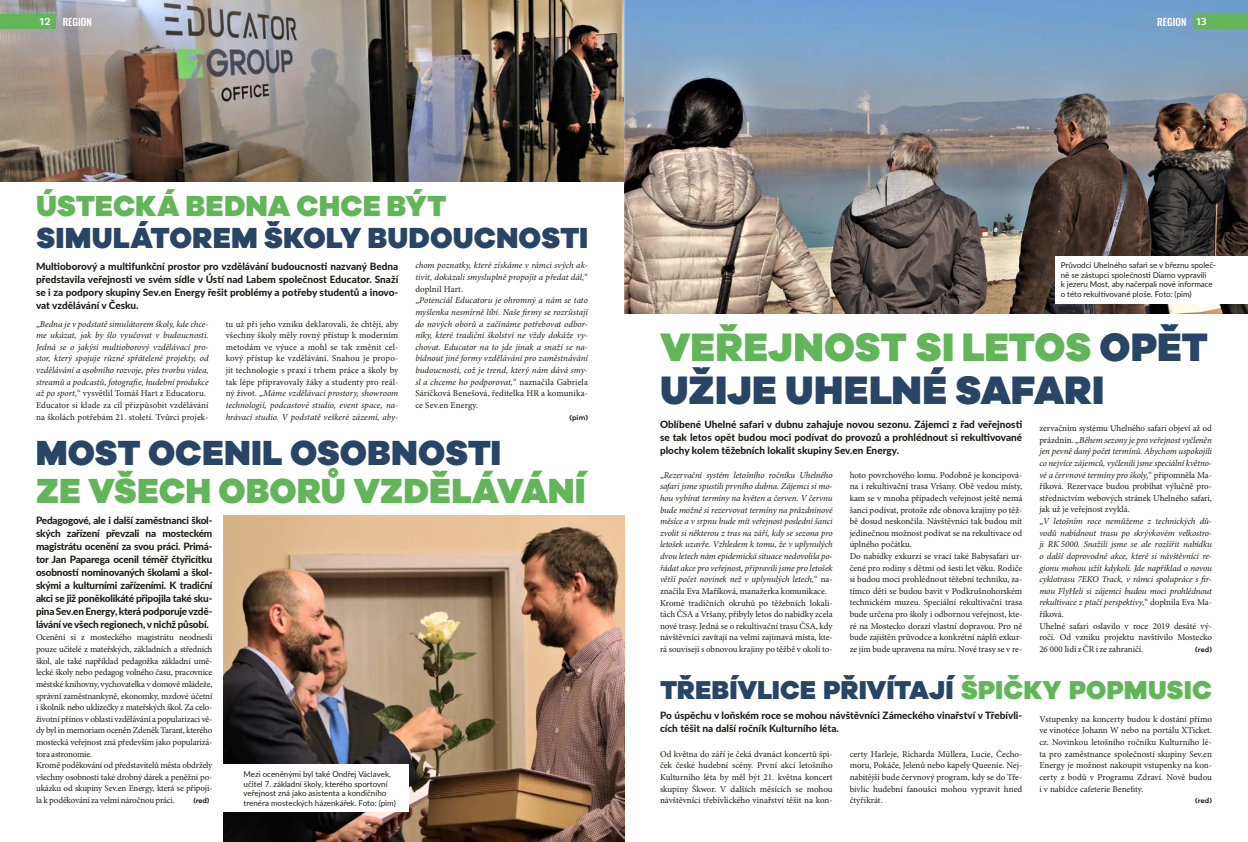
<style>
.page{position:relative;width:1248px;height:842px;background:#fff}
.page>*{position:absolute;margin:0;border:0;box-sizing:border-box;transform-origin:0 0}
.t1{font:900 41px/43px "Galano Grotesque";color:#284566}
.t2{font:900 36px "Galano Grotesque";letter-spacing:.01em;color:#63b55a}
.t3{font:900 36px "Galano Grotesque";color:#284566}
.t4{font:900 30px "Galano Grotesque";letter-spacing:.01em;color:#284566}
.t5{font:900 30px "Galano Grotesque";letter-spacing:.01em;color:#63b55a}
.t6{font:900 26.7px "Galano Grotesque";letter-spacing:.01em;color:#284566}
.t7{font:800 10px/13px "Lato";color:#1d1d1b;text-align:justify}
.t8{font:500 10px "Oswald";color:#fff}
.t9{font:italic 9px/11.6px "Minion Pro";letter-spacing:-.01em;color:#1d1d1b}
.t10{font:9px/11.6px "Minion Pro";letter-spacing:-.015em;color:#1d1d1b;text-align:justify}
.t11{font:8px/9.6px "Lato";letter-spacing:-.005em;color:#1d1d1b}
.t12{font:600 7px "Galano Grotesque Alt";letter-spacing:.01em;color:#1d1d1b}
.s1{font-family:"Amsi Pro";font-weight:700}
.s2{font-style:normal}
.s3{font-style:italic}
.s4{color:#63b55a}
</style>
<div class="page">
<img style="left:0;top:0;width:624px;height:182px">
<img style="left:624px;top:0;width:623px;height:314px">
<div style="left:1192px;top:14px;width:55px;height:14px;background:#63b55a"></div>
<div style="left:0;top:14px;width:56px;height:14px;background:#63b55a"></div>
<div style="left:1054px;top:256px;width:193px;height:48px;background:#fff"></div>
<img style="left:224px;top:516px;width:400px;height:326px">
<div style="left:221px;top:764px;width:187px;height:48px;background:#fff"></div>
<p class="t8" style="left:39px;top:15px;width:54px"><span class="s1">12</span> REGION</p>
<p class="t8" style="left:1157px;top:15px;width:51px">REGION <span class="s1">13</span></p>
<h3 class="t5" style="left:36px;top:187px;width:412px">ÚSTECKÁ BEDNA CHCE BÝT</h3>
<h3 class="t4" style="left:36px;top:219px;width:553px">SIMULÁTOREM ŠKOLY BUDOUCNOSTI</h3>
<p class="t7" style="left:36px;top:260px;width:364px">Multioborový a multifunkční prostor pro vzdělávání budoucnosti nazvaný Bedna představila veřejnosti ve svém sídle v Ústí nad Labem společnost Educator. Snaží se i za podpory skupiny Sev.en Energy řešit problémy a potřeby studentů a inovo&shy;vat vzdělávání v Česku.</p>
<p class="t9" style="left:415px;top:260px;width:174px">chom poznatky, které získáme v rámci svých ak&shy;tivit, dokázali smysluplně propojit a předat dál,<span class="s2">“ doplnil Hart.<br>„</span>Potenciál Educatoru je ohromný a nám se tato myšlenka nesmírně líbí. Naše firmy se rozrůstají do nových oborů a začínáme potřebovat odbor&shy;níky, které tradiční školství ne vždy dokáže vy&shy;chovat. Educator na to jde jinak a snaží se na&shy;bídnout jiné formy vzdělávání pro zaměstnávání budoucnosti, což je trend, který nám dává smy&shy;sl a chceme ho podporovat,<span class="s2">“ naznačila Gabriela Sáričková Benešová, ředitelka HR a komunika&shy;ce Sev.en Energy.</span></p>
<p class="t12" style="left:569px;top:413px;width:20px">(pim)</p>
<p class="t9" style="left:36px;top:318px;width:174px"><span class="s2">„</span>Bedna je v podstatě simulátorem školy, kde chce&shy;me ukázat, jak by šlo vyučovat v budoucnosti.<br>Jedná se o jakýsi multioborový vzdělávací pro&shy;stor, který spojuje různé spřátelené projekty, od vzdělávání a osobního rozvoje, přes tvorbu videa, streamů a podcastů, fotografie, hudební produkce až po sport,<span class="s2">“ vysvětlil Tomáš Hart z Educatoru.<br>Educator si klade za cíl přizpůsobit vzdělávání na školách potřebám 21. století. Tvůrci projek-</span></p>
<p class="t10" style="left:226px;top:318px;width:174px">tu už při jeho vzniku deklarovali, že chtějí, aby všechny školy měly rovný přístup k moderním metodám ve výuce a mohl se tak změnit cel&shy;kový přístup ke vzdělávání. Snahou je propo&shy;jit technologie s praxí i trhem práce a školy by tak lépe připravovaly žáky a studenty pro reál&shy;ný život. „<span class="s3">Máme vzdělávací prostory, showroom technologií, podcastové studio, event space, na&shy;hrávací studio. V podstatě veškeré zázemí, aby-</span></p>
<h2 class="t3" style="left:36px;top:430px;width:466px">MOST OCENIL OSOBNOSTI</h2>
<h2 class="t2" style="left:36px;top:468px;width:551px">ZE VŠECH OBORŮ VZDĚLÁVÁNÍ</h2>
<p class="t7" style="left:36px;top:513px;width:178px">Pedagogové, ale i další zaměstnanci škol&shy;ských zařízení převzali na mosteckém magistrátu ocenění za svou práci. Primá&shy;tor Jan Paparega ocenil téměř čtyřicítku osobností nominovaných školami a škol&shy;skými a kulturními zařízeními. K tradiční akci se již poněkolikáté připojila také sku&shy;pina Sev.en Energy, která podporuje vzdě&shy;lávání ve všech regionech, v nichž působí.</p>
<p class="t10" style="left:36px;top:632px;width:178px;text-align:left">Ocenění si z mosteckého magistrátu neodnesli pouze učitelé z mateřských, základních a středních škol, ale také například pedagožka základní umě&shy;lecké školy nebo pedagog volného času, pracovnice městské knihovny, vychovatelka v domově mládeže, správní zaměstnankyně, ekonomky, mzdové účetní i školník nebo uklízečky z mateřských škol. Za celo&shy;životní přínos v oblasti vzdělávání a popularizaci vě&shy;dy byl in memoriam oceněn Zdeněk Tarant, kterého mostecká veřejnost zná především jako popularizá&shy;tora astronomie.<br>Kromě poděkování od představitelů města obdržely všechny osobnosti také drobný dárek a peněžní po&shy;ukázku od skupiny Sev.en Energy, která se připoji&shy;la k poděkování za velmi náročnou práci.</p>
<p class="t12" style="left:193px;top:796px;width:18px">(red)</p>
<p class="t11" style="left:243px;top:769px;width:154px">Mezi oceněnými byl také Ondřej Václavek, učitel 7. základní školy, kterého sportovní veřejnost zná jako asistenta a kondičního trenéra mosteckých házenkářek. Foto: (pim)</p>
<p class="t11" style="left:1060px;top:260px;width:157px">Průvodci Uhelného safari se v březnu společ&shy;ně se zástupci společnosti Diamo vypravili<br>k jezeru Most, aby načerpali nové informace o této rekultivované ploše. Foto: (pim)</p>
<h1 class="t1" style="left:660px;top:324px;width:549px"><span class="s4">VEŘEJNOST SI LETOS</span> OPĚT<br>UŽIJE UHELNÉ SAFARI</h1>
<p class="t7" style="left:660px;top:417px;width:364px">Oblíbené Uhelné safari v dubnu zahajuje novou sezonu. Zájemci z řad veřejnosti se tak letos opět budou moci podívat do provozů a prohlédnout si rekultivované plochy kolem těžebních lokalit skupiny Sev.en Energy.</p>
<p class="t9" style="left:1039px;top:422px;width:174px"><span class="s2">zervačním systému Uhelného safari objeví až od prázdnin. „</span>Během sezony je pro veřejnost vyčleněn jen pevně daný počet termínů. Abychom uspokojili co nejvíce zájemců, vyčlenili jsme speciální květno&shy;vé a červnové termíny pro školy,<span class="s2">“ připomněla Ma&shy;říková. Rezervace budou probíhat výlučně pro&shy;střednictvím webových stránek Uhelného safari, jak už je veřejnost zvyklá.<br>„</span>V letošním roce nemůžeme z technických dů&shy;vodů nabídnout trasu po skrývkovém velkostro&shy;ji RK 5000. Snažili jsme se ale rozšířit nabídku o další doprovodné akce, které si návštěvníci re&shy;gionu mohou užít kdykoli. Jde například o novou cyklotrasu 7EKO Track, v rámci spolupráce s fir&shy;mou FlyHeli si zájemci budou moci prohlédnout rekultivace z ptačí perspektivy,<span class="s2">“ doplnila Eva Ma&shy;říková.<br>Uhelné safari oslavilo v roce 2019 desáté vý&shy;ročí. Od vzniku projektu navštívilo Mostecko 26 000 lidí z ČR i ze zahraničí.</span></p>
<p class="t9" style="left:660px;top:469px;width:174px"><span class="s2">„</span>Rezervační systém letošního ročníku Uhelného safari jsme spustili prvního dubna. Zájemci si mo&shy;hou vybírat termíny na květen a červen. V červnu bude možné si rezervovat termíny na prázdninové měsíce a v srpnu bude mít veřejnost poslední šanci zvolit si některou z tras na září, kdy se sezona pro letošek uzavře. Vzhledem k tomu, že v uplynulých dvou letech nám epidemická situace nedovolila po&shy;řádat akce pro veřejnost, připravili jsme pro letošek větší počet novinek než v uplynulých letech,<span class="s2">“ na&shy;značila Eva Maříková, manažerka komunikace.<br>Kromě tradičních okruhů po těžebních lokali&shy;tách ČSA a Vršany, přibyly letos do nabídky zcela nové trasy. Jedná se o rekultivační trasu ČSA, kdy návštěvníci zavítají na velmi zajímavá místa, kte&shy;rá souvisejí s obnovou krajiny po těžbě v okolí to-</span></p>
<p class="t10" style="left:849px;top:469px;width:174px;text-align:left">hoto povrchového lomu. Podobně je koncipová&shy;na i rekultivační trasa Vršany. Obě vedou místy, kam se v mnoha případech veřejnost ještě nemá šanci podívat, protože zde obnova krajiny po těž&shy;bě dosud neskončila. Návštěvníci tak budou mít jedinečnou možnost podívat se na rekultivace od úplného počátku.<br>Do nabídky exkurzí se vrací také Babysafari ur&shy;čené pro rodiny s dětmi od šesti let věku. Rodiče si budou moci prohlédnout těžební techniku, za&shy;tímco děti se budou bavit v Podkrušnohorském technickém muzeu. Speciální rekultivační trasa bude určena pro školy i odbornou veřejnost, kte&shy;ré na Mostecko dorazí vlastní dopravou. Pro ně bude zajištěn průvodce a konkrétní náplň exkur&shy;ze jim bude upravena na míru. Nové trasy se v re-</p>
<p class="t12" style="left:1194px;top:645px;width:18px">(red)</p>
<h3 class="t6" style="left:660px;top:673px;width:553px">TŘEBÍVLICE PŘIVÍTAJÍ <span class="s4">ŠPIČKY POPMUSIC</span></h3>
<p class="t7" style="left:660px;top:709px;width:364px">Po úspěchu v loňském roce se mohou návštěvníci Zámeckého vinařství v Třebívli&shy;cích těšit na další ročník Kulturního léta.</p>
<p class="t10" style="left:1039px;top:713px;width:174px">Vstupenky na koncerty budou k dostání přímo ve vinotéce Johann W nebo na portálu XTicket. cz. Novinkou letošního ročníku Kulturního lé&shy;ta pro zaměstnance společností skupiny Sev.en Energy je možnost nakoupit vstupenky na kon&shy;certy z bodů v Programu Zdraví. Nově budou i v nabídce cafeterie Benefity.</p>
<p class="t12" style="left:1194px;top:796px;width:18px">(red)</p>
<p class="t10" style="left:660px;top:748px;width:174px">Od května do září je čeká dvanáct koncertů špi&shy;ček české hudební scény. První akcí letošního Kulturního léta by měl být 21. května koncert skupiny Škwor. V dalších měsících se mohou návštěvníci třebívlického vinařství těšit na kon-</p>
<p class="t10" style="left:849px;top:748px;width:174px">certy Harleje, Richarda Müllera, Lucie, Čecho&shy;moru, Pokáče, Jelenů nebo kapely Queenie. Nej&shy;nabitější bude červnový program, kdy se do Tře&shy;bívlic hudební fanoušci mohou vypravit hned čtyřikrát.</p>
</div>
